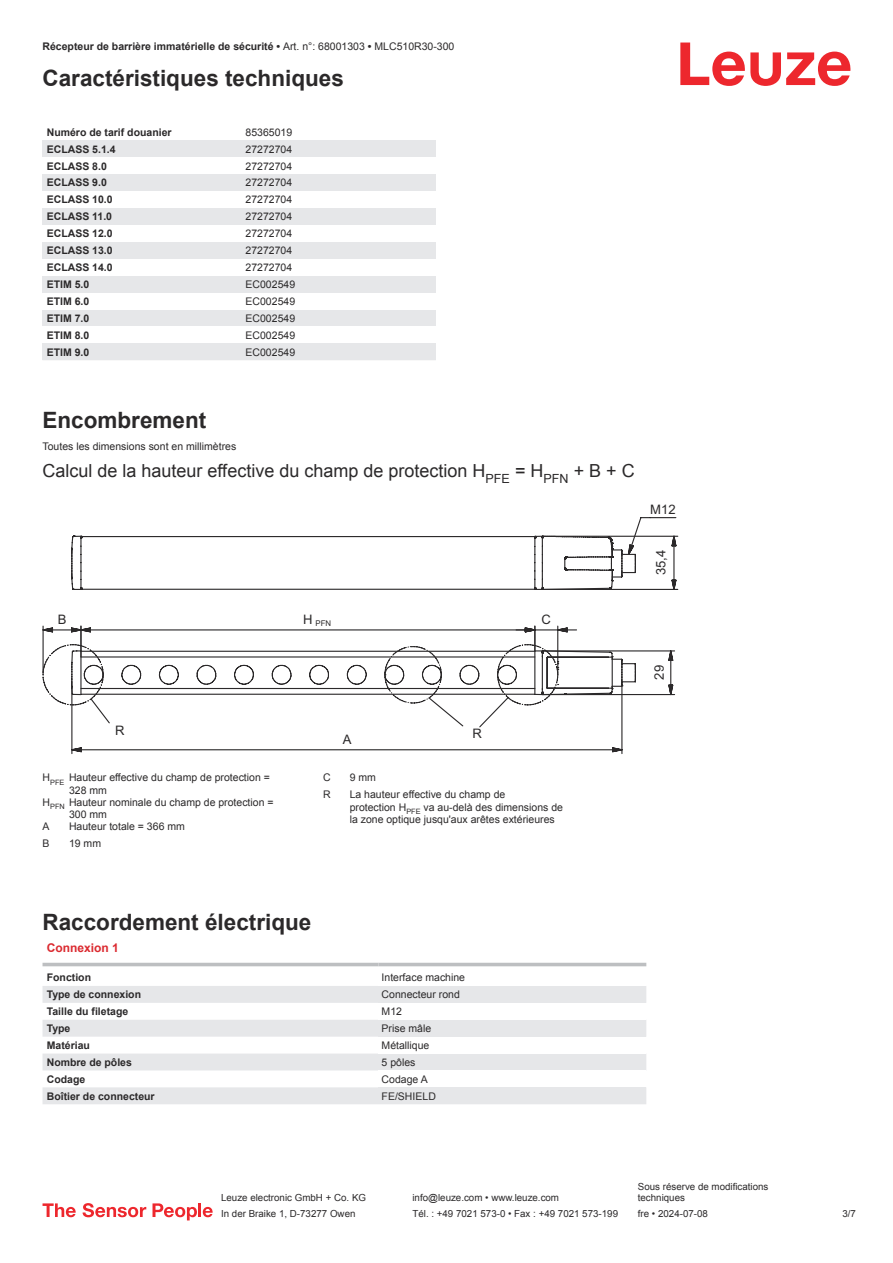
<style>
.page{position:relative;width:893px;height:1263px;background:#fff}
.page>*{position:absolute;margin:0;border:0;box-sizing:border-box;transform-origin:0 0}
.t1{font:700 22.5px "Arial";color:#2b292a}
.t2{font:18px "Arial";color:#2b292a}
.t3{font:13.05px "Arial";letter-spacing:.005em;color:#2b292a}
.t4{font:700 12px "Arial";color:#db2a30}
.t5{font:10.5px/12.6px "Arial";color:#2b292a}
.t6{font:700 10.5px "Arial";color:#2b292a}
.t7{font:9.75px/11.7px "Arial";color:#2b292a}
.t8{font:7.8px "Arial";color:#2b292a}
.s1{font-weight:400}
</style>
<div class="page">
<svg style="left:680px;top:43px;width:170px;height:43px"></svg>
<div style="left:43px;top:140px;width:199px;height:17px;background:#e6e7e9"></div>
<div style="left:242px;top:140px;width:194px;height:17px;background:#e6e7e9"></div>
<div style="left:43px;top:174px;width:199px;height:17px;background:#e6e7e9"></div>
<div style="left:242px;top:174px;width:194px;height:17px;background:#e6e7e9"></div>
<div style="left:43px;top:208px;width:199px;height:17px;background:#e6e7e9"></div>
<div style="left:242px;top:208px;width:194px;height:17px;background:#e6e7e9"></div>
<div style="left:43px;top:242px;width:199px;height:17px;background:#e6e7e9"></div>
<div style="left:242px;top:242px;width:194px;height:17px;background:#e6e7e9"></div>
<div style="left:43px;top:276px;width:199px;height:17px;background:#e6e7e9"></div>
<div style="left:242px;top:276px;width:194px;height:17px;background:#e6e7e9"></div>
<div style="left:43px;top:310px;width:199px;height:16px;background:#e6e7e9"></div>
<div style="left:242px;top:310px;width:194px;height:16px;background:#e6e7e9"></div>
<div style="left:43px;top:343px;width:199px;height:17px;background:#e6e7e9"></div>
<div style="left:242px;top:343px;width:194px;height:17px;background:#e6e7e9"></div>
<svg style="left:43px;top:962px;width:603px;height:5px"></svg>
<svg style="left:43px;top:986px;width:335px;height:118px;fill:#e6e7e9"></svg>
<hr style="left:43px;top:963px;width:335px;height:3px;background:#bdbfc1">
<hr style="left:378px;top:963px;width:268px;height:3px;background:#bdbfc1">
<div style="left:378px;top:986px;width:268px;height:17px;background:#e6e7e9"></div>
<div style="left:378px;top:1020px;width:268px;height:17px;background:#e6e7e9"></div>
<div style="left:378px;top:1053px;width:268px;height:17px;background:#e6e7e9"></div>
<div style="left:378px;top:1087px;width:268px;height:17px;background:#e6e7e9"></div>
<svg style="left:43px;top:1203px;width:33px;height:14px"></svg>
<svg style="left:83px;top:1203px;width:63px;height:14px"></svg>
<svg style="left:153px;top:1203px;width:44px;height:17px"></svg>
<hr style="left:198px;top:1203px;width:3px;height:14px;background:#ed272d">
<svg style="left:203px;top:1207px;width:10px;height:10px"></svg>
<svg style="left:71px;top:535px;width:463px;height:9px"></svg>
<svg style="left:71px;top:544px;width:463px;height:46px"></svg>
<svg style="left:534px;top:517px;width:144px;height:73px"></svg>
<svg style="left:43px;top:625px;width:632px;height:129px"></svg>
<p class="t6" style="left:43px;top:43px;width:413px">Récepteur de barrière immatérielle de sécurité • <span class="s1">Art. n°: 68001303</span> • <span class="s1">MLC510R30-300</span></p>
<h1 class="t1" style="left:43px;top:70px;width:303px">Caractéristiques techniques</h1>
<p class="t6" style="left:47px;top:128px;width:126px">Numéro de tarif douanier</p>
<p class="t5" style="left:246px;top:127px;width:48px">85365019</p>
<p class="t6" style="left:47px;top:145px;width:70px">ECLASS 5.1.4</p>
<p class="t5" style="left:246px;top:144px;width:48px">27272704</p>
<p class="t6" style="left:47px;top:162px;width:62px">ECLASS 8.0</p>
<p class="t5" style="left:246px;top:161px;width:48px">27272704</p>
<p class="t6" style="left:47px;top:179px;width:62px">ECLASS 9.0</p>
<p class="t5" style="left:246px;top:177px;width:48px">27272704</p>
<p class="t6" style="left:47px;top:196px;width:67px">ECLASS 10.0</p>
<p class="t5" style="left:246px;top:194px;width:48px">27272704</p>
<p class="t6" style="left:47px;top:213px;width:67px">ECLASS 11.0</p>
<p class="t5" style="left:246px;top:211px;width:48px">27272704</p>
<p class="t6" style="left:47px;top:230px;width:67px">ECLASS 12.0</p>
<p class="t5" style="left:246px;top:228px;width:48px">27272704</p>
<p class="t6" style="left:47px;top:246px;width:67px">ECLASS 13.0</p>
<p class="t5" style="left:246px;top:245px;width:48px">27272704</p>
<p class="t6" style="left:47px;top:263px;width:67px">ECLASS 14.0</p>
<p class="t5" style="left:246px;top:262px;width:48px">27272704</p>
<p class="t6" style="left:47px;top:280px;width:44px">ETIM 5.0</p>
<p class="t5" style="left:246px;top:279px;width:51px">EC002549</p>
<p class="t6" style="left:47px;top:297px;width:44px">ETIM 6.0</p>
<p class="t5" style="left:246px;top:296px;width:51px">EC002549</p>
<p class="t6" style="left:47px;top:314px;width:44px">ETIM 7.0</p>
<p class="t5" style="left:246px;top:313px;width:51px">EC002549</p>
<p class="t6" style="left:47px;top:331px;width:44px">ETIM 8.0</p>
<p class="t5" style="left:246px;top:330px;width:51px">EC002549</p>
<p class="t6" style="left:47px;top:348px;width:44px">ETIM 9.0</p>
<p class="t5" style="left:246px;top:346px;width:51px">EC002549</p>
<h1 class="t1" style="left:43px;top:411px;width:165px">Encombrement</h1>
<p class="t5" style="left:43px;top:441px;width:195px">Toutes les dimensions sont en millimètres</p>
<h2 class="t2" style="left:43px;top:464px;width:594px">Calcul de la hauteur effective du champ de protection H<sub>PFE</sub> = H<sub>PFN</sub> + B + C</h2>
<p class="t3" style="left:58px;top:614px;width:10px">B</p>
<p class="t8" style="left:303px;top:620px;width:29px"><sup>H</sup> PFN</p>
<p class="t3" style="left:542px;top:614px;width:11px">C</p>
<p class="t3" style="left:650px;top:504px;width:27px">M12</p>
<p class="t3" style="left:656px;top:575px;width:27px;rotate:-90deg">35,4</p>
<p class="t3" style="left:654px;top:679px;width:16px;rotate:-90deg">29</p>
<p class="t3" style="left:115px;top:726px;width:11px">R</p>
<p class="t3" style="left:472px;top:729px;width:11px">R</p>
<p class="t3" style="left:343px;top:734px;width:10px">A</p>
<p class="t5" style="left:43px;top:772px;width:229px">H<sub>PFE</sub> Hauteur effective du champ de protection =</p>
<p class="t5" style="left:69px;top:785px;width:39px">328 mm</p>
<p class="t5" style="left:43px;top:796px;width:233px">H<sub>PFN</sub> Hauteur nominale du champ de protection =</p>
<p class="t5" style="left:69px;top:809px;width:39px">300 mm</p>
<p class="t5" style="left:43px;top:821px;width:9px">A</p>
<p class="t5" style="left:69px;top:821px;width:117px">Hauteur totale = 366 mm</p>
<p class="t5" style="left:43px;top:838px;width:9px">B</p>
<p class="t5" style="left:69px;top:838px;width:34px">19 mm</p>
<p class="t5" style="left:323px;top:772px;width:9px">C</p>
<p class="t5" style="left:350px;top:772px;width:28px">9 mm</p>
<p class="t5" style="left:323px;top:789px;width:9px">R</p>
<p class="t5" style="left:350px;top:789px;width:215px">La hauteur effective du champ de<br>protection H<sub>PFE</sub> va au-delà des dimensions de la zone optique jusqu'aux arêtes extérieures</p>
<h1 class="t1" style="left:43px;top:913px;width:270px">Raccordement électrique</h1>
<p class="t4" style="left:47px;top:943px;width:74px">Connexion 1</p>
<p class="t6" style="left:47px;top:973px;width:46px">Fonction</p>
<p class="t5" style="left:382px;top:972px;width:85px">Interface machine</p>
<p class="t6" style="left:47px;top:990px;width:96px">Type de connexion</p>
<p class="t5" style="left:382px;top:989px;width:80px">Connecteur rond</p>
<p class="t6" style="left:47px;top:1007px;width:83px">Taille du filetage</p>
<p class="t5" style="left:382px;top:1006px;width:22px">M12</p>
<p class="t6" style="left:47px;top:1024px;width:25px">Type</p>
<p class="t5" style="left:382px;top:1023px;width:51px">Prise mâle</p>
<p class="t6" style="left:47px;top:1041px;width:45px">Matériau</p>
<p class="t5" style="left:382px;top:1040px;width:49px">Métallique</p>
<p class="t6" style="left:47px;top:1058px;width:87px">Nombre de pôles</p>
<p class="t5" style="left:382px;top:1057px;width:35px">5 pôles</p>
<p class="t6" style="left:47px;top:1075px;width:40px">Codage</p>
<p class="t5" style="left:382px;top:1074px;width:48px">Codage A</p>
<p class="t6" style="left:47px;top:1092px;width:109px">Boîtier de connecteur</p>
<p class="t5" style="left:382px;top:1090px;width:56px">FE/SHIELD</p>
<p class="t7" style="left:221px;top:1193px;width:146px">Leuze electronic GmbH + Co. KG</p>
<p class="t7" style="left:412px;top:1193px;width:148px">info@leuze.com • www.leuze.com</p>
<p class="t7" style="left:638px;top:1181px;width:132px">Sous réserve de modifications techniques</p>
<p class="t7" style="left:221px;top:1209px;width:136px">In der Braike 1, D-73277 Owen</p>
<p class="t7" style="left:412px;top:1209px;width:207px">Tél. : +49 7021 573-0 • Fax : +49 7021 573-199</p>
<p class="t7" style="left:638px;top:1209px;width:72px">fre • 2024-07-08</p>
<p class="t7" style="left:842px;top:1209px;width:15px">3 /7</p>
</div>
